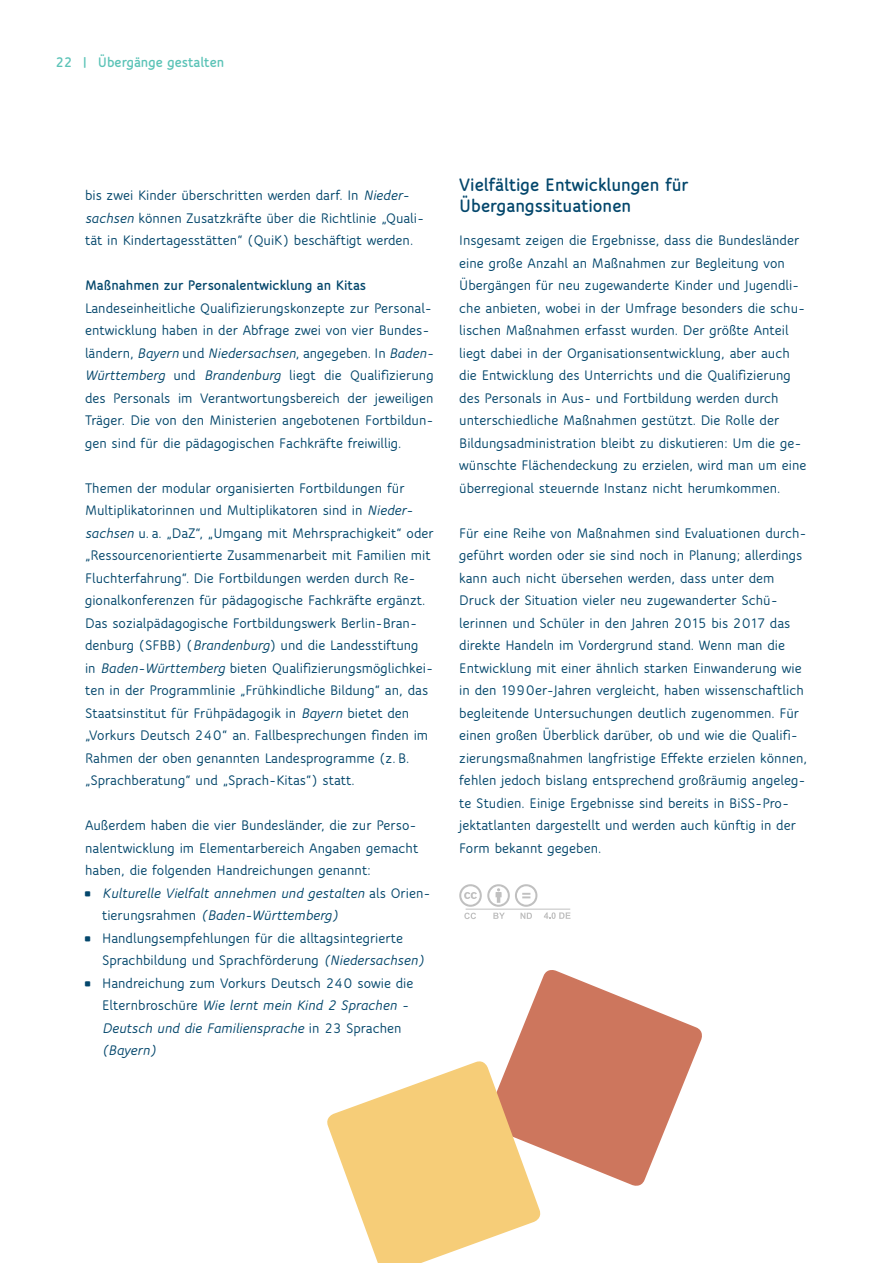
<style>
.page{position:relative;width:893px;height:1263px;background:#fff}
.page>*{position:absolute;margin:0;border:0;box-sizing:border-box;transform-origin:0 0}
.t1{font:800 19.5px/21px "Speak Pro";color:#04476c}
.t2{font:700 15px/22.5px "Speak Pro";color:#04476c}
.t3{font:800 15px "Speak Pro";color:#04476c}
.t4{font:800 15px "Speak Pro";color:#5bc3b7}
.s1{font-style:italic}
</style>
<div class="page">
<hr style="left:466px;top:909px;width:104px;height:1px;background:#c0c0c0">
<svg style="left:464px;top:913px;width:12px;height:6px"></svg>
<svg style="left:493px;top:913px;width:12px;height:6px"></svg>
<svg style="left:459px;top:884px;width:78px;height:23px"></svg>
<svg style="left:520px;top:913px;width:12px;height:6px"></svg>
<svg style="left:544px;top:912px;width:26px;height:7px"></svg>
<svg style="left:510px;top:970px;width:192px;height:216px;fill:#cd765d"></svg>
<svg style="left:327px;top:1059px;width:216px;height:204px"></svg>
<p class="t4" style="left:55px;top:53px;width:170px">22 | Übergänge gestalten</p>
<p class="t2" style="left:85px;top:184px;width:341px">bis zwei Kinder überschritten werden darf. In <span class="s1">Nieder&shy;sachsen</span> können Zusatzkräfte über die Richtlinie „Quali&shy;tät in Kindertagesstätten“ (QuiK) beschäftigt werden.</p>
<p class="t3" style="left:85px;top:277px;width:283px">Maßnahmen zur Personalentwicklung an Kitas</p>
<p class="t2" style="left:85px;top:297px;width:350px">Landeseinheitliche Qualifizierungskonzepte zur Personal&shy;entwicklung haben in der Abfrage zwei von vier Bundes&shy;ländern, <span class="s1">Bayern</span> und <span class="s1">Niedersachsen</span>, angegeben. In <span class="s1">Baden-Württemberg</span> und <span class="s1">Brandenburg</span> liegt die Qualifizierung des Personals im Verantwortungsbereich der jeweiligen Träger. Die von den Ministerien angebotenen Fortbildun&shy;gen sind für die pädagogischen Fachkräfte freiwillig.</p>
<p class="t2" style="left:85px;top:477px;width:350px">Themen der modular organisierten Fortbildungen für Multiplikatorinnen und Multiplikatoren sind in <span class="s1">Nieder&shy;sachsen</span> u. a. „DaZ“, „Umgang mit Mehrsprachigkeit“ oder „Ressourcenorientierte Zusammenarbeit mit Familien mit Fluchterfahrung“. Die Fortbildungen werden durch Re&shy;gionalkonferenzen für pädagogische Fachkräfte ergänzt.<br>Das sozialpädagogische Fortbildungswerk Berlin-Bran&shy;denburg (SFBB) (<span class="s1">Brandenburg</span>) und die Landesstiftung<br>in <span class="s1">Baden-Württemberg</span> bieten Qualifizierungsmöglichkei&shy;ten in der Programmlinie „Frühkindliche Bildung“ an, das Staatsinstitut für Frühpädagogik in <span class="s1">Bayern</span> bietet den „Vorkurs Deutsch 240“ an. Fallbesprechungen finden im Rahmen der oben genannten Landesprogramme (z. B. „Sprachberatung“ und „Sprach-Kitas“) statt.</p>
<p class="t2" style="left:85px;top:814px;width:335px;text-align:justify">Außerdem haben die vier Bundesländer, die zur Perso&shy;nalentwicklung im Elementarbereich Angaben gemacht haben, die folgenden Handreichungen genannt:</p>
<p class="t2" style="left:102px;top:882px;width:330px"><span class="s1">Kulturelle Vielfalt annehmen und gestalten</span> als Orien&shy;tierungsrahmen <span class="s1">(Baden-Württemberg)<br></span>Handlungsempfehlungen für die alltagsintegrierte Sprachbildung und Sprachförderung <span class="s1">(Niedersachsen)<br></span>Handreichung zum Vorkurs Deutsch 240 sowie die Elternbroschüre <span class="s1">Wie lernt mein Kind 2 Sprachen - Deutsch und die Familiensprache</span> in 23 Sprachen <span class="s1">(Bayern)</span></p>
<h1 class="t1" style="left:459px;top:174px;width:231px">Vielfältige Entwicklungen für<br>Übergangssituationen</h1>
<p class="t2" style="left:459px;top:229px;width:349px">Insgesamt zeigen die Ergebnisse, dass die Bundesländer eine große Anzahl an Maßnahmen zur Begleitung von Übergängen für neu zugewanderte Kinder und Jugendli&shy;che anbieten, wobei in der Umfrage besonders die schu&shy;lischen Maßnahmen erfasst wurden. Der größte Anteil liegt dabei in der Organisationsentwicklung, aber auch die Entwicklung des Unterrichts und die Qualifizierung des Personals in Aus- und Fortbildung werden durch unterschiedliche Maßnahmen gestützt. Die Rolle der Bildungsadministration bleibt zu diskutieren: Um die ge&shy;wünschte Flächendeckung zu erzielen, wird man um eine überregional steuernde Instanz nicht herumkommen.</p>
<p class="t2" style="left:459px;top:522px;width:350px">Für eine Reihe von Maßnahmen sind Evaluationen durch&shy;geführt worden oder sie sind noch in Planung; allerdings kann auch nicht übersehen werden, dass unter dem Druck der Situation vieler neu zugewanderter Schü&shy;lerinnen und Schüler in den Jahren 2015 bis 2017 das direkte Handeln im Vordergrund stand. Wenn man die Entwicklung mit einer ähnlich starken Einwanderung wie in den 1990er-Jahren vergleicht, haben wissenschaftlich begleitende Untersuchungen deutlich zugenommen. Für einen großen Überblick darüber, ob und wie die Qualifi&shy;zierungsmaßnahmen langfristige Effekte erzielen können, fehlen jedoch bislang entsprechend großräumig angeleg&shy;te Studien. Einige Ergebnisse sind bereits in BiSS-Pro&shy;jektatlanten dargestellt und werden auch künftig in der Form bekannt gegeben.</p>
</div>
